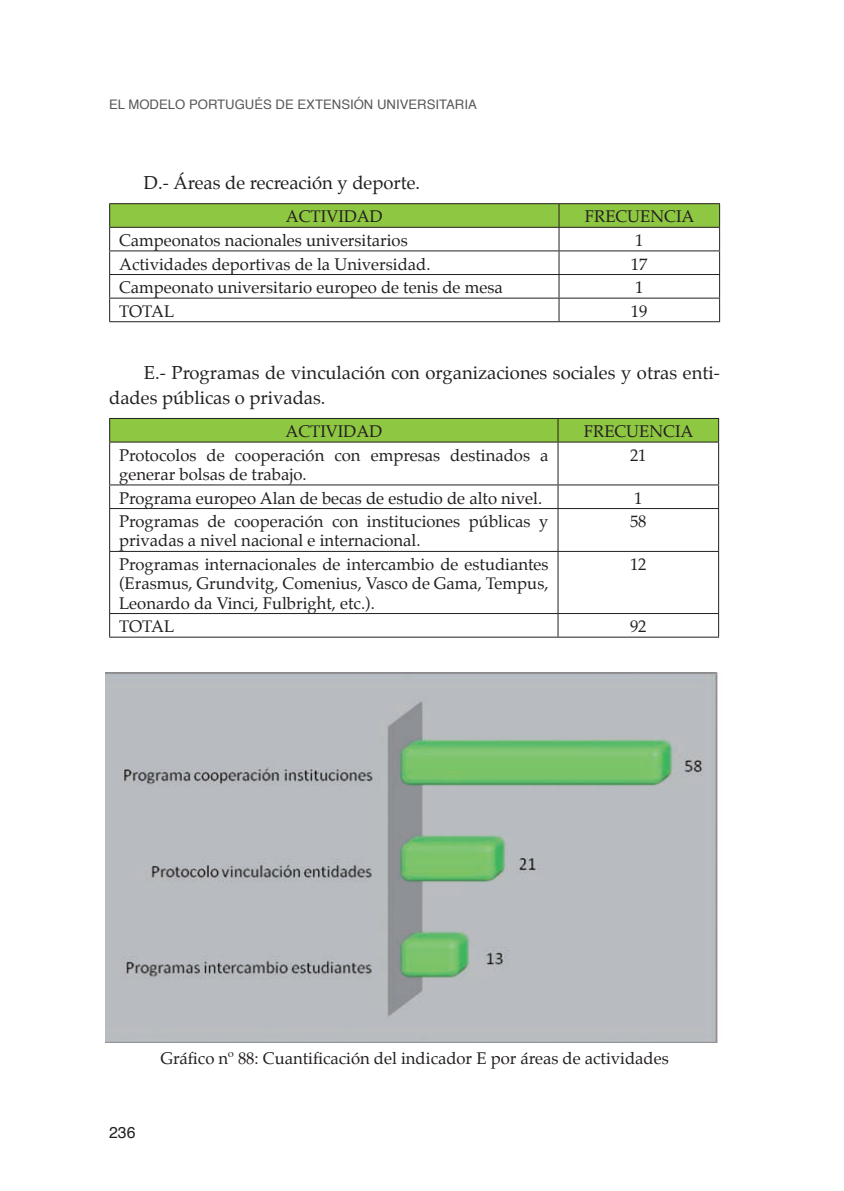
<style>
.page{position:relative;width:844px;height:1191px;background:#fff}
.page>*{position:absolute;margin:0;border:0;box-sizing:border-box;transform-origin:0 0}
.t1{font:18.38px/24.5px "Palatino";color:#231f20}
.t2{font:16.62px/19.2px "Palatino";color:#231f20}
.t3{font:15.75px "Helvetica";color:#231f20}
.t4{font:13.12px "Helvetica";color:#57585a}
</style>
<div class="page">
<hr style="left:109px;top:203px;width:450px;height:1px;background:#231f20">
<hr style="left:559px;top:203px;width:160px;height:1px;background:#231f20">
<svg style="left:109px;top:204px;width:611px;height:117px"></svg>
<hr style="left:109px;top:321px;width:450px;height:1px;background:#231f20">
<hr style="left:559px;top:321px;width:160px;height:1px;background:#231f20">
<div style="left:109px;top:418px;width:610px;height:24px;background:#8ec742"></div>
<hr style="left:109px;top:441px;width:449px;height:1px;background:#231f20">
<hr style="left:109px;top:442px;width:1px;height:42px;background:#231f20">
<hr style="left:558px;top:441px;width:160px;height:1px;background:#231f20">
<hr style="left:557px;top:442px;width:1px;height:42px;background:#231f20">
<hr style="left:718px;top:442px;width:1px;height:42px;background:#231f20">
<hr style="left:109px;top:484px;width:449px;height:1px;background:#231f20">
<svg style="left:109px;top:485px;width:1px;height:23px"></svg>
<hr style="left:558px;top:484px;width:160px;height:1px;background:#231f20">
<svg style="left:557px;top:485px;width:1px;height:23px"></svg>
<svg style="left:718px;top:485px;width:1px;height:23px"></svg>
<hr style="left:109px;top:508px;width:449px;height:1px;background:#231f20">
<hr style="left:109px;top:509px;width:1px;height:42px;background:#231f20">
<hr style="left:558px;top:508px;width:160px;height:1px;background:#231f20">
<hr style="left:557px;top:509px;width:1px;height:42px;background:#231f20">
<hr style="left:718px;top:509px;width:1px;height:42px;background:#231f20">
<hr style="left:109px;top:551px;width:449px;height:1px;background:#231f20">
<hr style="left:109px;top:552px;width:1px;height:61px;background:#231f20">
<hr style="left:558px;top:551px;width:160px;height:1px;background:#231f20">
<hr style="left:557px;top:552px;width:1px;height:61px;background:#231f20">
<hr style="left:718px;top:552px;width:1px;height:61px;background:#231f20">
<hr style="left:109px;top:613px;width:449px;height:1px;background:#231f20">
<svg style="left:109px;top:614px;width:1px;height:22px"></svg>
<hr style="left:558px;top:613px;width:160px;height:1px;background:#231f20">
<svg style="left:557px;top:614px;width:1px;height:22px"></svg>
<svg style="left:718px;top:614px;width:1px;height:22px"></svg>
<hr style="left:109px;top:636px;width:449px;height:1px;background:#231f20">
<hr style="left:558px;top:636px;width:160px;height:1px;background:#231f20">
<img style="left:105px;top:672px;width:614px;height:370px">
<p class="t4" style="left:109px;top:94px;width:369px">EL MODELO PORTUGUÉS DE EXTENSIÓN UNIVERSITARIA</p>
<p class="t1" style="left:144px;top:170px;width:277px">D.- Áreas de recreación y deporte.</p>
<p class="t2" style="left:286px;top:207px;width:98px">ACTIVIDAD</p>
<p class="t2" style="left:584px;top:207px;width:111px">FRECUENCIA</p>
<p class="t2" style="left:119px;top:231px;width:290px">Campeonatos nacionales universitarios</p>
<p class="t2" style="left:635px;top:231px;width:10px">1</p>
<p class="t2" style="left:119px;top:254px;width:313px">Actividades deportivas de la Universidad.</p>
<p class="t2" style="left:630px;top:254px;width:18px">17</p>
<p class="t2" style="left:119px;top:278px;width:385px">Campeonato universitario europeo de tenis de mesa</p>
<p class="t2" style="left:635px;top:278px;width:10px">1</p>
<p class="t2" style="left:119px;top:301px;width:57px">TOTAL</p>
<p class="t2" style="left:630px;top:301px;width:18px">19</p>
<p class="t1" style="left:109px;top:360px;width:612px;text-indent:35px">E.- Programas de vinculación con organizaciones sociales y otras enti&shy;dades públicas o privadas.</p>
<p class="t2" style="left:285px;top:422px;width:98px">ACTIVIDAD</p>
<p class="t2" style="left:584px;top:422px;width:111px">FRECUENCIA</p>
<p class="t2" style="left:119px;top:445px;width:431px">Protocolos de cooperación con empresas destinados a generar bolsas de trabajo.</p>
<p class="t2" style="left:629px;top:445px;width:18px">21</p>
<p class="t2" style="left:119px;top:488px;width:424px">Programa europeo Alan de becas de estudio de alto nivel.</p>
<p class="t2" style="left:634px;top:488px;width:10px">1</p>
<p class="t2" style="left:119px;top:512px;width:431px">Programas de cooperación con instituciones públicas y privadas a nivel nacional e internacional.</p>
<p class="t2" style="left:629px;top:512px;width:18px">58</p>
<p class="t2" style="left:119px;top:554px;width:431px;text-align:justify">Programas internacionales de intercambio de estudiantes (Erasmus, Grundvitg, Comenius, Vasco de Gama, Tempus, Leonardo da Vinci, Fulbright, etc.).</p>
<p class="t2" style="left:629px;top:554px;width:18px">12</p>
<p class="t2" style="left:119px;top:617px;width:57px">TOTAL</p>
<p class="t2" style="left:629px;top:617px;width:18px">92</p>
<p class="t3" style="left:109px;top:1120px;width:28px">236</p>
<p class="t2" style="left:160px;top:1048px;width:510px">Gráfico nº 88: Cuantificación del indicador E por áreas de actividades</p>
</div>
